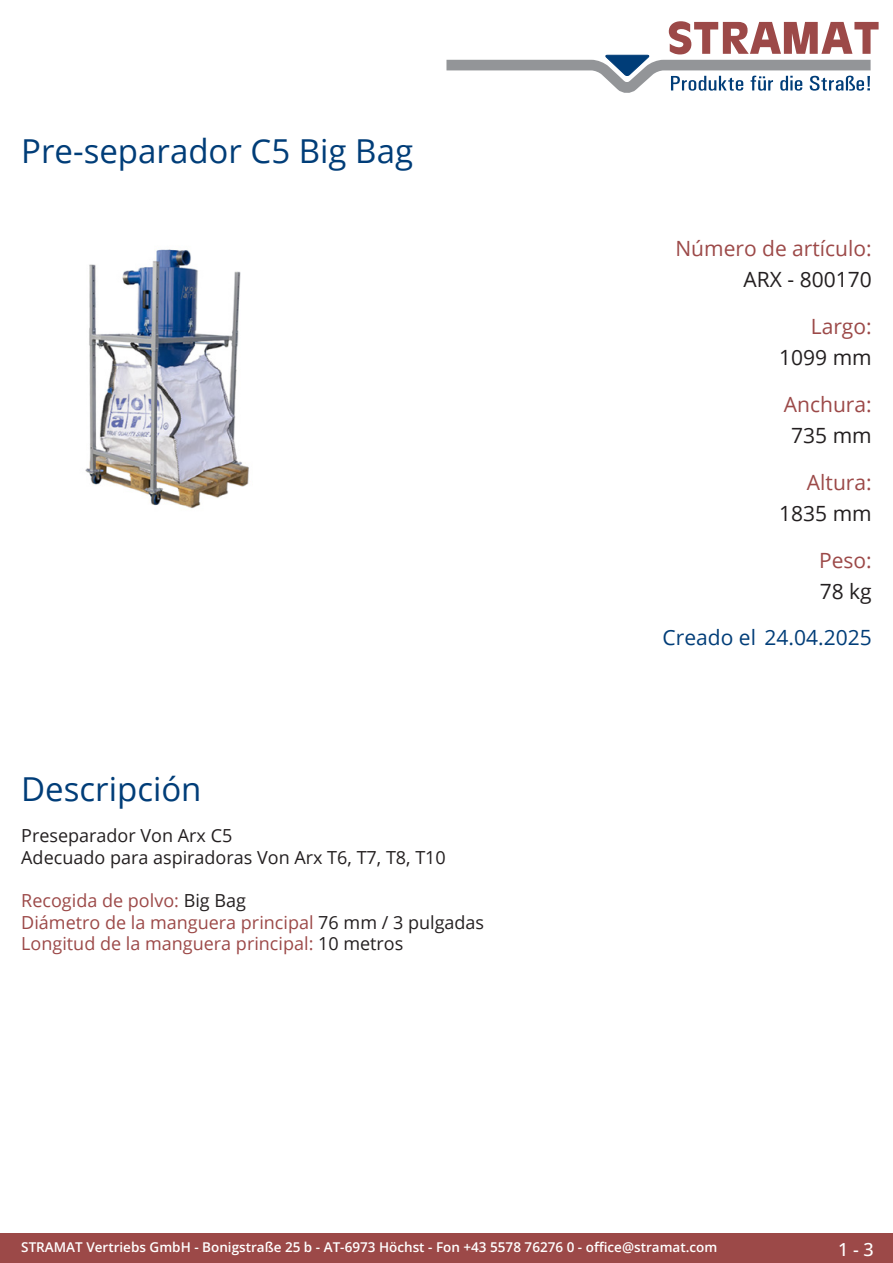
<style>
.page{position:relative;width:893px;height:1263px;background:#fff}
.page>*{position:absolute;margin:0;border:0;box-sizing:border-box;transform-origin:0 0}
.Produkttitel{font:33px "Open Sans";color:#003d78}
.TechDaten_Überschrif{font:21px "Open Sans";color:#9c4948}
.TechDaten_Inhalt{font:21px "Open Sans";color:#231f20}
.Erstellungsdatum{font:21px "Open Sans";color:#003d78}
.Beschreibung_Text{font:18px/21.6px "Open Sans";color:#9c4948}
.Beschreibung_Text-2{font:18px/21.6px "Open Sans";color:#231f20}
.t1{font:500 18px "Open Sans";color:#fff}
.t2{font:600 13.5px "Open Sans";color:#fff}
.s1{color:#231f20}
</style>
<div class="page">
<div style="left:0;top:1233px;width:893px;height:30px;background:#9c4948"></div>
<svg style="left:446px;top:21px;width:433px;height:72px"></svg>
<img style="left:85px;top:249px;width:164px;height:260px">
<p class="Produkttitel" style="left:21px;top:128px;width:393px">Pre-separador C5 Big Bag</p>
<p class="Produkttitel" style="left:21px;top:766px;width:182px">Descripción</p>
<p class="Beschreibung_Text-2" style="left:21px;top:824px;width:426px">Preseparador Von Arx C5<br>Adecuado para aspiradoras Von Arx T6, T7, T8, T10</p>
<p class="Beschreibung_Text" style="left:21px;top:889px;width:464px">Recogida de polvo: <span class="s1">Big Bag<br></span>Diámetro de la manguera principal <span class="s1">76 mm / 3 pulgadas<br></span>Longitud de la manguera principal: <span class="s1">10 metros</span></p>
<p class="TechDaten_Überschrif" style="left:675px;top:234px;width:198px">Número de artículo:</p>
<p class="TechDaten_Inhalt" style="left:744px;top:265px;width:130px">ARX - 800170</p>
<p class="TechDaten_Überschrif" style="left:811px;top:312px;width:62px">Largo:</p>
<p class="TechDaten_Inhalt" style="left:779px;top:343px;width:94px">1099 mm</p>
<p class="TechDaten_Überschrif" style="left:784px;top:390px;width:89px">Anchura:</p>
<p class="TechDaten_Inhalt" style="left:791px;top:421px;width:82px">735 mm</p>
<p class="TechDaten_Überschrif" style="left:807px;top:468px;width:66px">Altura:</p>
<p class="TechDaten_Inhalt" style="left:779px;top:499px;width:94px">1835 mm</p>
<p class="TechDaten_Überschrif" style="left:819px;top:546px;width:54px">Peso:</p>
<p class="TechDaten_Inhalt" style="left:820px;top:577px;width:54px">78 kg</p>
<p class="Erstellungsdatum" style="left:663px;top:623px;width:211px">Creado el 24.04.2025</p>
<p class="t2" style="left:21px;top:1238px;width:698px">STRAMAT Vertriebs GmbH - Bonigstraße 25 b - AT-6973 Höchst - Fon +43 5578 76276 0 - office@stramat.com</p>
<p class="t1" style="left:838px;top:1237px;width:37px">1 - 3</p>
</div>
